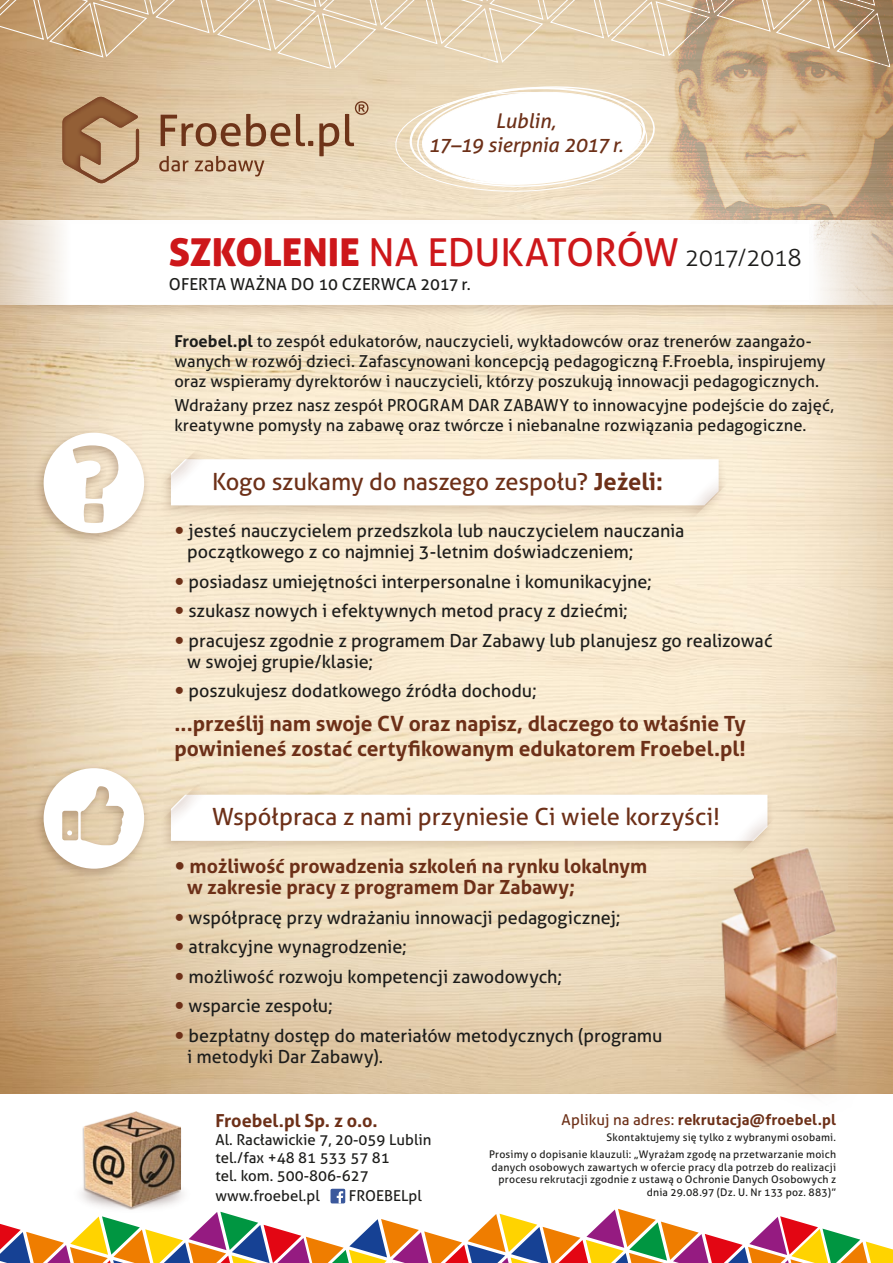
<style>
.page{position:relative;width:893px;height:1263px;background:#fff}
.page>*{position:absolute;margin:0;border:0;box-sizing:border-box;transform-origin:0 0}
.flow{font:38.55px "Aller";letter-spacing:-.01em;color:#cd171a}
.flow-2{font:23.7px "Aller";letter-spacing:-.005em;color:#6d3018}
.flow-3{font:700 21px/25.2px "Aller";color:#6d3018}
.flow-4{font:italic 20.25px "Aller";letter-spacing:-.01em;color:#6d3018}
.t1{font:700 19.5px/21px "Aller";color:#6d3018}
.t2{font:18px/21px "Aller";letter-spacing:-.005em;color:#1d1d1b}
.flow-5{font:700 18px "Aller";color:#6d3018}
.flow-6{font:16.5px/19.8px "Aller";color:#1d1d1b}
.head{font:15px "Aller";color:#1d1d1b}
.flow-7{font:700 15px "Aller";letter-spacing:.01em;color:#6d3018}
.flow-8{font:10.5px/12.6px "Aller";letter-spacing:.02em;color:#1d1d1b;text-align:right}
.s1{font-family:"Aller Display"}
.s2{font-weight:300;font-size:24px;color:#1d1d1b}
.s3{font-weight:700}
.s4{font-weight:400}
</style>
<div class="page">
<img style="left:0;top:207px;width:893px;height:886px">
<div style="left:0;top:214px;width:893px;height:104px;background:#593017;opacity:.2"></div>
<div style="left:0;top:220px;width:893px;height:85px;background:#fff"></div>
<div style="left:33px;top:427px;width:118px;height:119px;background:#593017;opacity:.33"></div>
<svg style="left:44px;top:433px;width:100px;height:100px"></svg>
<div style="left:33px;top:763px;width:118px;height:118px;background:#593017;opacity:.33"></div>
<svg style="left:44px;top:768px;width:100px;height:101px"></svg>
<div style="left:330px;top:1189px;width:15px;height:14px;background:#3b589c;border-radius:2px"></div>
<svg style="left:337px;top:1191px;width:6px;height:12px"></svg>
<div style="left:83px;top:1111px;width:99px;height:99px;background:#3e1902;opacity:.4"></div>
<img style="left:84px;top:1111px;width:96px;height:96px">
<svg style="left:0;top:1209px;width:893px;height:54px"></svg>
<svg style="left:391px;top:207px;width:261px;height:13px;background:#f1e1c6"></svg>
<img style="left:652px;top:0;width:241px;height:317px">
<img style="left:699px;top:870px;width:176px;height:227px">
<img style="left:704px;top:839px;width:171px;height:210px">
<svg style="left:0;top:0;width:891px;height:207px;background:#dcc5a5"></svg>
<svg style="left:154px;top:440px;width:581px;height:94px"></svg>
<svg style="left:176px;top:577px;width:7px;height:8px"></svg>
<svg style="left:176px;top:607px;width:7px;height:7px"></svg>
<svg style="left:176px;top:636px;width:7px;height:8px"></svg>
<svg style="left:176px;top:687px;width:7px;height:7px"></svg>
<svg style="left:154px;top:776px;width:628px;height:94px"></svg>
<svg style="left:176px;top:914px;width:7px;height:7px"></svg>
<svg style="left:176px;top:943px;width:7px;height:7px"></svg>
<svg style="left:176px;top:973px;width:7px;height:7px"></svg>
<svg style="left:176px;top:1002px;width:7px;height:7px"></svg>
<svg style="left:176px;top:1032px;width:7px;height:7px"></svg>
<p class="flow-4" style="left:496px;top:108px;width:62px">Lublin,</p>
<p class="flow-4" style="left:428px;top:132px;width:197px">17–19 sierpnia 2017 r.</p>
<p class="flow" style="left:169px;top:229px;width:634px"><span class="s1">SZKOLENIE</span> NA EDUKATORÓW <span class="s2">2017/2018</span></p>
<p class="flow-6" style="left:169px;top:274px;width:303px">OFERTA WAŻNA DO 10 CZERWCA 2017 r.</p>
<p class="flow-6" style="left:174px;top:331px;width:653px"><span class="s3">Froebel.pl</span> to zespół edukatorów, nauczycieli, wykładowców oraz trenerów zaangażo&shy;wanych w rozwój dzieci. Zafascynowani koncepcją pedagogiczną F.Froebla, inspirujemy oraz wspieramy dyrektorów i nauczycieli, którzy poszukują innowacji pedagogicznych.</p>
<p class="flow-6" style="left:174px;top:395px;width:661px">Wdrażany przez nasz zespół PROGRAM DAR ZABAWY to innowacyjne podejście do zajęć, kreatywne pomysły na zabawę oraz twórcze i niebanalne rozwiązania pedagogiczne.</p>
<p class="flow-2" style="left:212px;top:467px;width:452px">Kogo szukamy do naszego zespołu? <span class="s3">Jeżeli:</span></p>
<p class="t2" style="left:187px;top:520px;width:499px">jesteś nauczycielem przedszkola lub nauczycielem nauczania początkowego z co najmniej 3-letnim doświadczeniem;</p>
<p class="t2" style="left:189px;top:571px;width:465px">posiadasz umiejętności interpersonalne i komunikacyjne;</p>
<p class="t2" style="left:189px;top:600px;width:441px">szukasz nowych i efektywnych metod pracy z dziećmi;</p>
<p class="t2" style="left:187px;top:630px;width:587px">pracujesz zgodnie z programem Dar Zabawy lub planujesz go realizować w swojej grupie/klasie;</p>
<p class="t2" style="left:189px;top:680px;width:350px">poszukujesz dodatkowego źródła dochodu;</p>
<p class="flow-3" style="left:174px;top:711px;width:573px">...prześlij nam swoje CV oraz napisz, dlaczego to właśnie Ty powinieneś zostać certyfikowanym edukatorem Froebel.pl!</p>
<p class="flow-2" style="left:212px;top:802px;width:510px">Współpraca z nami przyniesie Ci wiele korzyści!</p>
<p class="t1" style="left:187px;top:856px;width:462px">możliwość prowadzenia szkoleń na rynku lokalnym w zakresie pracy z programem Dar Zabawy;</p>
<p class="t2" style="left:189px;top:907px;width:433px">współpracę przy wdrażaniu innowacji pedagogicznej;</p>
<p class="t2" style="left:189px;top:936px;width:220px">atrakcyjne wynagrodzenie;</p>
<p class="t2" style="left:189px;top:966px;width:375px">możliwość rozwoju kompetencji zawodowych;</p>
<p class="t2" style="left:189px;top:995px;width:146px">wsparcie zespołu;</p>
<p class="t2" style="left:187px;top:1025px;width:477px">bezpłatny dostęp do materiałów metodycznych (programu i metodyki Dar Zabawy).</p>
<p class="flow-5" style="left:215px;top:1110px;width:164px">Froebel.pl Sp. z o.o.</p>
<p class="head" style="left:215px;top:1131px;width:218px">Al. Racławickie 7, 20-059 Lublin</p>
<p class="head" style="left:215px;top:1149px;width:176px">tel./fax +48 81 533 57 81</p>
<p class="head" style="left:215px;top:1167px;width:155px">tel. kom. 500-806-627</p>
<p class="head" style="left:215px;top:1187px;width:106px">www.froebel.pl</p>
<p class="head" style="left:349px;top:1187px;width:74px">FROEBELpl</p>
<p class="flow-7" style="left:562px;top:1110px;width:276px"><span class="s4">Aplikuj na adres:</span> rekrutacja@froebel.pl</p>
<p class="flow-8" style="left:607px;top:1131px;width:231px">Skontaktujemy się tylko z wybranymi osobami.</p>
<p class="flow-8" style="left:489px;top:1148px;width:348px">Prosimy o dopisanie klauzuli: „Wyrażam zgodę na przetwarzanie moich danych osobowych zawartych w ofercie pracy dla potrzeb do realizacji procesu rekrutacji zgodnie z ustawą o Ochronie Danych Osobowych z dnia 29.08.97 (Dz. U. Nr 133 poz. 883)”</p>
</div>
